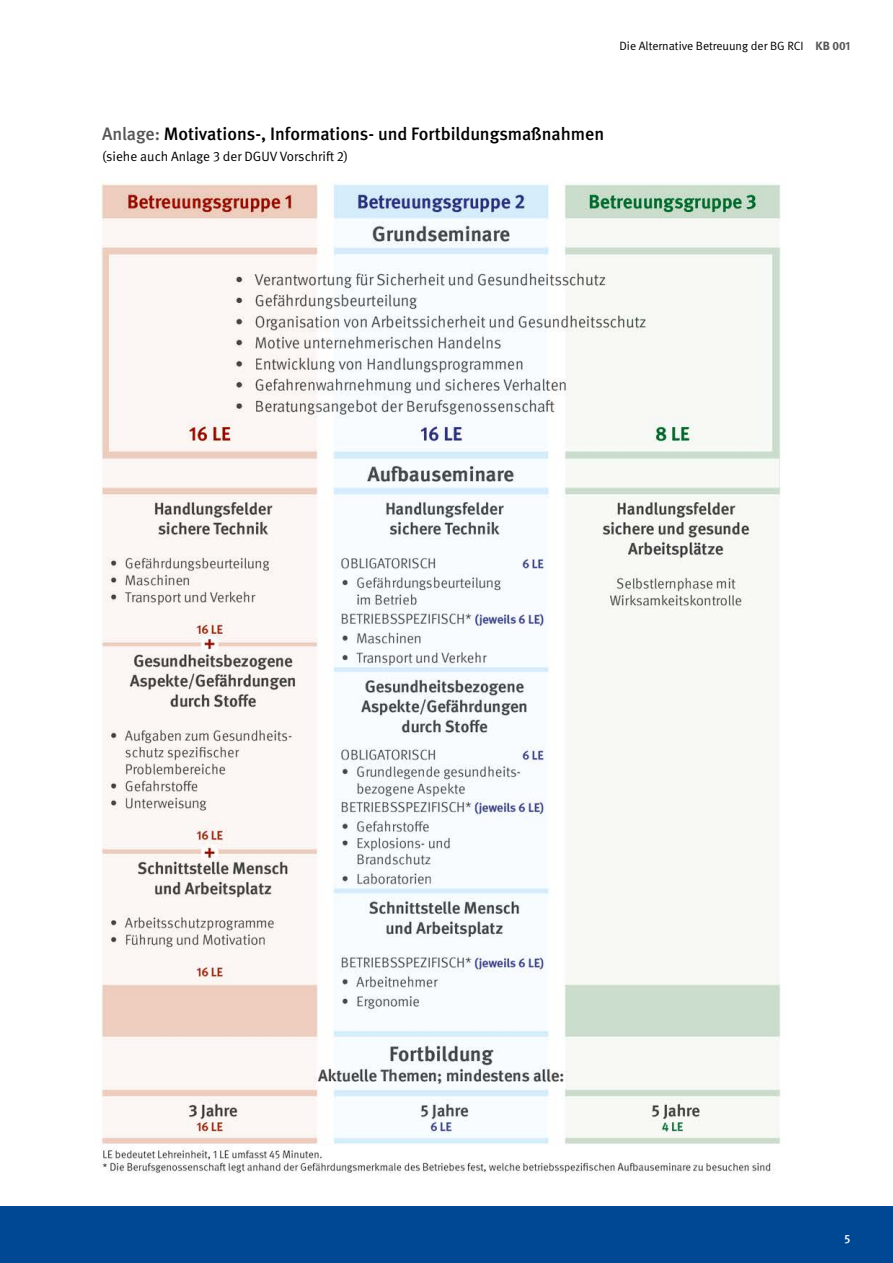
<style>
.page{position:relative;width:893px;height:1263px;background:#fff}
.page>*{position:absolute;margin:0;border:0;box-sizing:border-box;transform-origin:0 0}
._01_Überschriften_12pt_Unter-Überschrift{font:500 18px "DGUV Meta";color:#000}
._01_Überschriften_12pt_Unter-Überschrift-2{font:13.5px "DGUV Meta";color:#000}
.t1{font:12px "DGUV Meta";color:#000}
.t2{font:500 12px "DGUV Meta";color:#fff}
.s1{font-weight:700;color:#565655}
.s2{color:#565655}
</style>
<div class="page">
<div style="left:0;top:1206px;width:893px;height:57px;background:#004893"></div>
<img style="left:101px;top:182px;width:680px;height:992px">
<p class="t1" style="left:619px;top:39px;width:232px">Die Alternative Betreuung der BG RCI <span class="s1">KB 001</span></p>
<p class="_01_Überschriften_12pt_Unter-Überschrift" style="left:102px;top:123px;width:504px"><span class="s2">Anlage:</span> Motivations-, Informations- und Fortbildungsmaßnahmen</p>
<p class="_01_Überschriften_12pt_Unter-Überschrift-2" style="left:102px;top:149px;width:248px">(siehe auch Anlage 3 der DGUV Vorschrift 2)</p>
<p class="t2" style="left:844px;top:1231px;width:7px">5</p>
</div>
